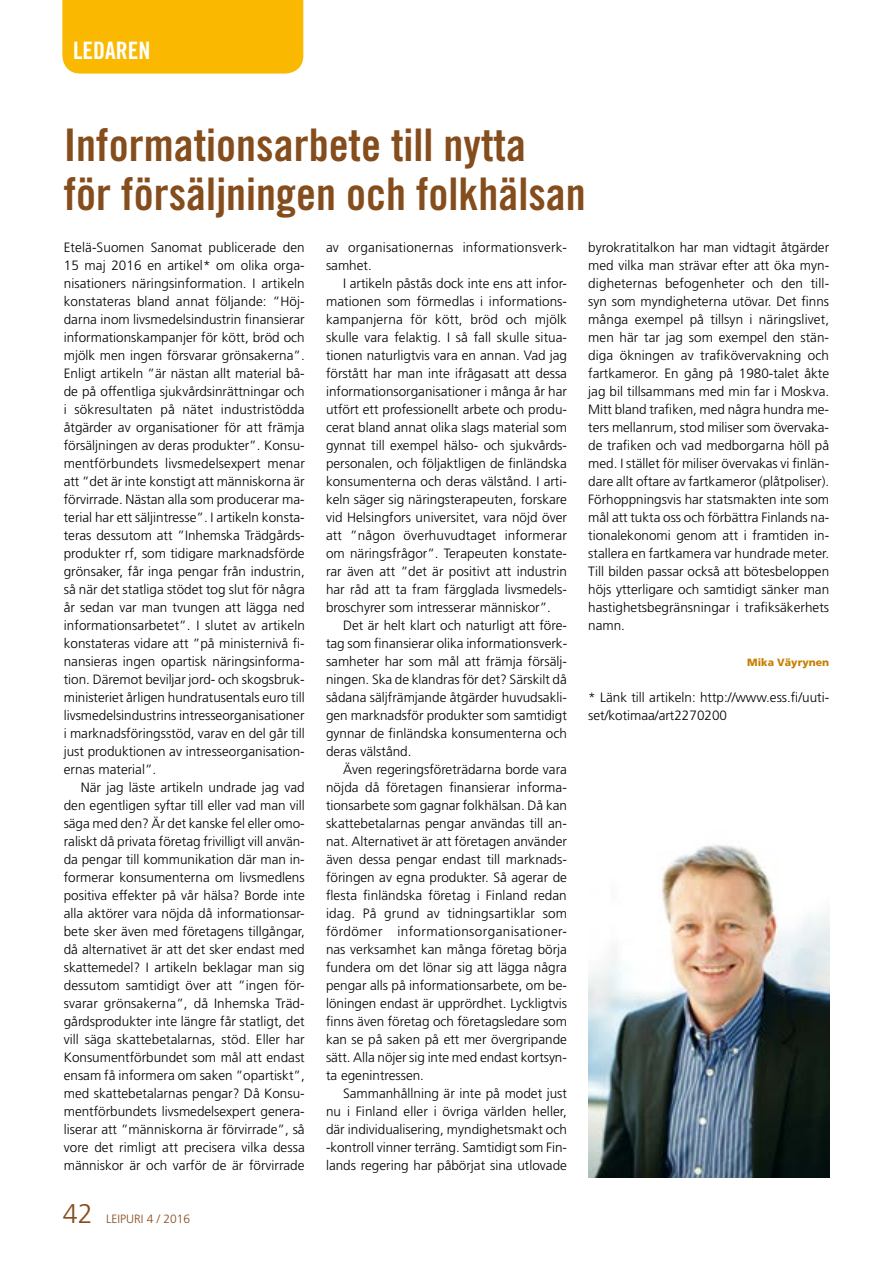
<style>
.page{position:relative;width:893px;height:1263px;background:#fff}
.page>*{position:absolute;margin:0;border:0;box-sizing:border-box;transform-origin:0 0}
.t1{font:45px/49.5px "Trade Gothic Bold Cond Twenty";color:#854c1c}
.t2{font:300 27px "Frutiger";color:#854c1c}
.t3{font:24px "Trade Gothic Bold Cond Twenty";color:#fff}
.t4{font:300 13.5px/18px "Frutiger";color:#000;text-align:justify}
.t5{font:300 12px "Frutiger";color:#854c1c}
.t6{font:900 10.5px "Frutiger";color:#c58000}
</style>
<div class="page">
<img style="left:588px;top:844px;width:241px;height:333px">
<div style="left:62px;top:0;width:241px;height:74px;background:#fab900"></div>
<h3 class="t3" style="left:73px;top:35px;width:79px">LEDAREN</h3>
<h1 class="t1" style="left:64px;top:120px;width:524px">Informationsarbete till nytta<br>för försäljningen och folkhälsan</h1>
<p class="t4" style="left:64px;top:239px;width:243px">Etelä-Suomen Sanomat publicerade den 15 maj 2016 en artikel* om olika orga&shy;nisationers näringsinformation. I artikeln konstateras bland annat följande: ”Höj&shy;darna inom livsmedelsindustrin finansierar informationskampanjer för kött, bröd och mjölk men ingen försvarar grönsakerna”.<br>Enligt artikeln ”är nästan allt material bå&shy;de på offentliga sjukvårdsinrättningar och i sökresultaten på nätet industristödda åtgärder av organisationer för att främja försäljningen av deras produkter”. Konsu&shy;mentförbundets livsmedelsexpert menar att ”det är inte konstigt att människorna är förvirrade. Nästan alla som producerar ma&shy;terial har ett säljintresse”. I artikeln konsta&shy;teras dessutom att ”Inhemska Trädgårds&shy;produkter rf, som tidigare marknadsförde grönsaker, får inga pengar från industrin, så när det statliga stödet tog slut för några år sedan var man tvungen att lägga ned informationsarbetet”. I slutet av artikeln konstateras vidare att ”på ministernivå fi&shy;nansieras ingen opartisk näringsinforma&shy;tion. Däremot beviljar jord- och skogsbruk&shy;ministeriet årligen hundratusentals euro till livsmedelsindustrins intresseorganisationer i marknadsföringsstöd, varav en del går till just produktionen av intresseorganisation&shy;ernas material”.</p>
<p class="t4" style="left:64px;top:778px;width:243px;text-indent:17px">När jag läste artikeln undrade jag vad den egentligen syftar till eller vad man vill säga med den? Är det kanske fel eller omo&shy;raliskt då privata företag frivilligt vill använ&shy;da pengar till kommunikation där man in&shy;formerar konsumenterna om livsmedlens positiva effekter på vår hälsa? Borde inte alla aktörer vara nöjda då informationsar&shy;bete sker även med företagens tillgångar, då alternativet är att det sker endast med skattemedel? I artikeln beklagar man sig dessutom samtidigt över att ”ingen för&shy;svarar grönsakerna”, då Inhemska Träd&shy;gårdsprodukter inte längre får statligt, det vill säga skattebetalarnas, stöd. Eller har Konsumentförbundet som mål att endast ensam få informera om saken ”opartiskt”, med skattebetalarnas pengar? Då Konsu&shy;mentförbundets livsmedelsexpert genera&shy;liserar att ”människorna är förvirrade”, så vore det rimligt att precisera vilka dessa människor är och varför de är förvirrade</p>
<h2 class="t2" style="left:63px;top:1198px;width:32px">42</h2>
<p class="t5" style="left:106px;top:1212px;width:86px">LEIPURI 4 / 2016</p>
<p class="t4" style="left:326px;top:238px;width:243px">av organisationernas informationsverk&shy;samhet.</p>
<p class="t4" style="left:326px;top:274px;width:243px;text-indent:17px">I artikeln påstås dock inte ens att infor&shy;mationen som förmedlas i informations&shy;kampanjerna för kött, bröd och mjölk skulle vara felaktig. I så fall skulle situa&shy;tionen naturligtvis vara en annan. Vad jag förstått har man inte ifrågasatt att dessa informationsorganisationer i många år har utfört ett professionellt arbete och produ&shy;cerat bland annat olika slags material som gynnat till exempel hälso- och sjukvårds&shy;personalen, och följaktligen de finländska konsumenterna och deras välstånd. I arti&shy;keln säger sig näringsterapeuten, forskare vid Helsingfors universitet, vara nöjd över att ”någon överhuvudtaget informerar om näringsfrågor”. Terapeuten konstate&shy;rar även att ”det är positivt att industrin har råd att ta fram färgglada livsmedels&shy;broschyrer som intresserar människor”.</p>
<p class="t4" style="left:326px;top:616px;width:243px;text-indent:17px">Det är helt klart och naturligt att före&shy;tag som finansierar olika informationsverk&shy;samheter har som mål att främja försälj&shy;ningen. Ska de klandras för det? Särskilt då sådana säljfrämjande åtgärder huvudsakli&shy;gen marknadsför produkter som samtidigt gynnar de finländska konsumenterna och deras välstånd.</p>
<p class="t4" style="left:326px;top:760px;width:243px;text-indent:17px">Även regeringsföreträdarna borde vara nöjda då företagen finansierar informa&shy;tionsarbete som gagnar folkhälsan. Då kan skattebetalarnas pengar användas till an&shy;nat. Alternativet är att företagen använder även dessa pengar endast till marknads&shy;föringen av egna produkter. Så agerar de flesta finländska företag i Finland redan idag. På grund av tidningsartiklar som fördömer informationsorganisationer&shy;nas verksamhet kan många företag börja fundera om det lönar sig att lägga några pengar alls på informationsarbete, om be&shy;löningen endast är upprördhet. Lyckligtvis finns även företag och företagsledare som kan se på saken på ett mer övergripande sätt. Alla nöjer sig inte med endast kortsyn&shy;ta egenintressen.</p>
<p class="t4" style="left:326px;top:1084px;width:242px;text-indent:17px">Sammanhållning är inte på modet just nu i Finland eller i övriga världen heller, där individualisering, myndighetsmakt och -kontroll vinner terräng. Samtidigt som Fin&shy;lands regering har påbörjat sina utlovade</p>
<p class="t4" style="left:588px;top:238px;width:243px">byrokratitalkon har man vidtagit åtgärder med vilka man strävar efter att öka myn&shy;digheternas befogenheter och den till&shy;syn som myndigheterna utövar. Det finns många exempel på tillsyn i näringslivet, men här tar jag som exempel den stän&shy;diga ökningen av trafikövervakning och fartkameror. En gång på 1980-talet åkte jag bil tillsammans med min far i Moskva.<br>Mitt bland trafiken, med några hundra me&shy;ters mellanrum, stod miliser som övervaka&shy;de trafiken och vad medborgarna höll på med. I stället för miliser övervakas vi finlän&shy;dare allt oftare av fartkameror (plåtpoliser).<br>Förhoppningsvis har statsmakten inte som mål att tukta oss och förbättra Finlands na&shy;tionalekonomi genom att i framtiden in&shy;stallera en fartkamera var hundrade meter.<br>Till bilden passar också att bötesbeloppen höjs ytterligare och samtidigt sänker man hastighetsbegränsningar i trafiksäkerhets namn.</p>
<p class="t6" style="left:747px;top:656px;width:83px">Mika Väyrynen</p>
<p class="t4" style="left:588px;top:689px;width:242px">* Länk till artikeln: http://www.ess.fi/uuti&shy;set/kotimaa/art2270200</p>
</div>
